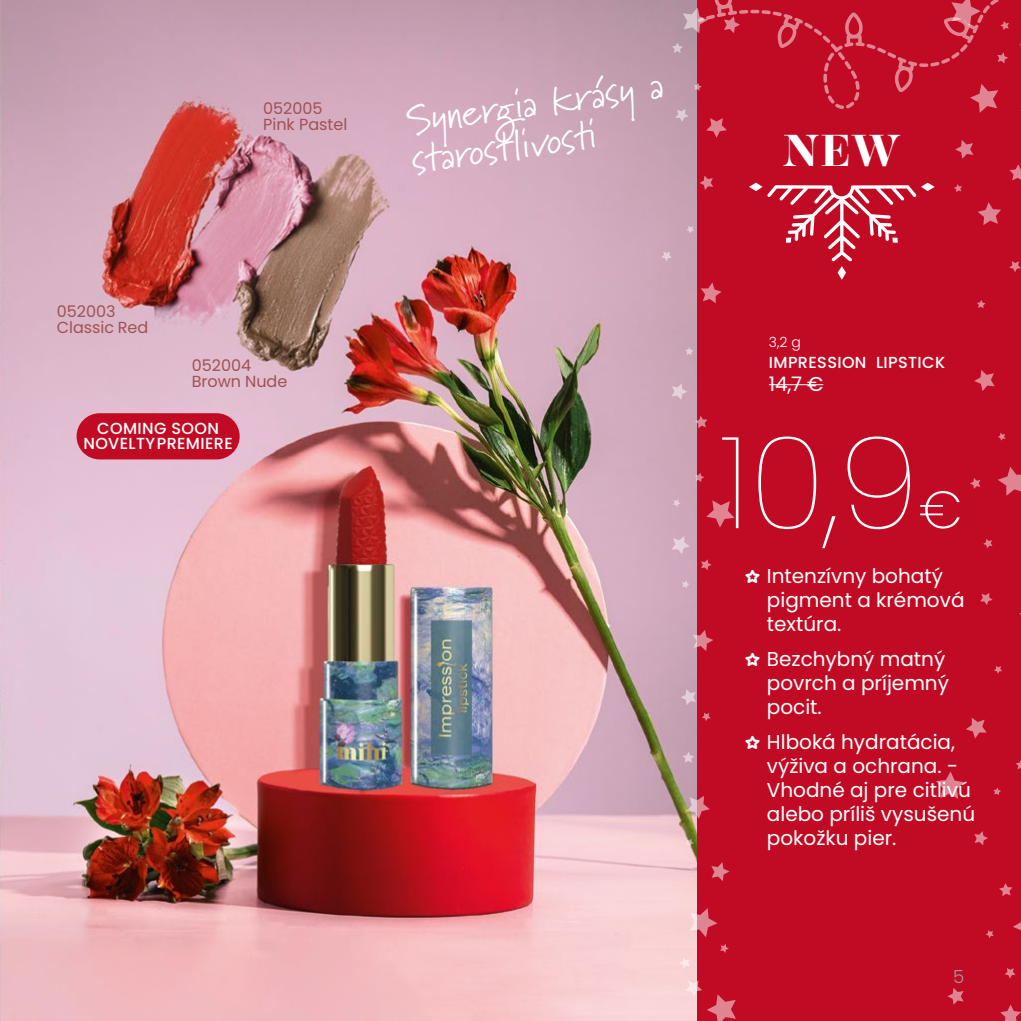
<style>
.page{position:relative;width:1021px;height:1021px;background:#fff}
.page>*{position:absolute;margin:0;border:0;box-sizing:border-box;transform-origin:0 0}
.t1{font:100 128.8px "Poppins";color:#fff}
.t2{font:200 52.4px "Poppins";color:#fff}
.t3{font:700 44.6px "Operetta 12";color:#fff}
.t4{font:40px/40px "Marydale";color:#fff}
.t5{font:20px/24px "Poppins";color:#fff}
.t6{font:300 18px "Poppins";color:#9d9d9c}
.t7{font:16px/16px "Poppins";color:#9f5153}
.t8{font:500 16px/15.2px "Poppins";letter-spacing:.025em;color:#fff;text-align:center}
.t9{font:300 14px "Poppins";color:#fff}
.s1{font-family:"Iconic Pictograms";font-weight:700}
</style>
<div class="page">
<img style="left:0;top:0;width:697px;height:1020px">
<div style="left:77px;top:413px;width:163px;height:46px;background:#c10b25;border-radius:23px"></div>
<div style="left:697px;top:0;width:323px;height:1020px;background:#c10b25"></div>
<svg style="left:974px;top:370px;width:20px;height:21px"></svg>
<svg style="left:998px;top:433px;width:7px;height:7px"></svg>
<svg style="left:947px;top:988px;width:16px;height:16px"></svg>
<svg style="left:998px;top:466px;width:22px;height:29px"></svg>
<svg style="left:936px;top:771px;width:28px;height:27px"></svg>
<svg style="left:1016px;top:762px;width:4px;height:7px"></svg>
<svg style="left:974px;top:831px;width:14px;height:14px"></svg>
<svg style="left:1000px;top:1004px;width:20px;height:16px"></svg>
<svg style="left:983px;top:539px;width:9px;height:9px"></svg>
<svg style="left:970px;top:478px;width:10px;height:11px"></svg>
<svg style="left:980px;top:593px;width:12px;height:12px"></svg>
<svg style="left:1005px;top:968px;width:10px;height:10px"></svg>
<svg style="left:994px;top:666px;width:8px;height:8px"></svg>
<svg style="left:986px;top:930px;width:7px;height:8px"></svg>
<svg style="left:966px;top:718px;width:20px;height:20px"></svg>
<svg style="left:999px;top:883px;width:13px;height:13px"></svg>
<svg style="left:1013px;top:923px;width:7px;height:7px"></svg>
<svg style="left:993px;top:787px;width:8px;height:8px"></svg>
<svg style="left:686px;top:795px;width:23px;height:23px"></svg>
<svg style="left:692px;top:630px;width:21px;height:21px"></svg>
<svg style="left:702px;top:713px;width:8px;height:8px"></svg>
<svg style="left:680px;top:689px;width:16px;height:16px"></svg>
<svg style="left:682px;top:580px;width:7px;height:8px"></svg>
<svg style="left:685px;top:838px;width:9px;height:8px"></svg>
<svg style="left:671px;top:383px;width:16px;height:17px"></svg>
<svg style="left:671px;top:536px;width:18px;height:18px"></svg>
<svg style="left:711px;top:862px;width:18px;height:19px"></svg>
<svg style="left:706px;top:500px;width:28px;height:27px"></svg>
<svg style="left:682px;top:751px;width:12px;height:12px"></svg>
<svg style="left:695px;top:472px;width:9px;height:10px"></svg>
<svg style="left:701px;top:559px;width:10px;height:11px"></svg>
<svg style="left:673px;top:499px;width:7px;height:8px"></svg>
<svg style="left:694px;top:416px;width:13px;height:12px"></svg>
<svg style="left:685px;top:347px;width:8px;height:8px"></svg>
<svg style="left:685px;top:980px;width:51px;height:40px"></svg>
<svg style="left:679px;top:957px;width:11px;height:11px"></svg>
<svg style="left:720px;top:944px;width:9px;height:8px"></svg>
<svg style="left:689px;top:908px;width:28px;height:29px"></svg>
<svg style="left:661px;top:0;width:360px;height:308px"></svg>
<hr style="left:768px;top:384px;width:55px;height:1px;background:#fff">
<p class="t7" style="left:263px;top:101px;width:86px">052005<br>Pink Pastel</p>
<p class="t7" style="left:57px;top:304px;width:93px">052003<br>Classic Red</p>
<p class="t7" style="left:192px;top:358px;width:97px">052004<br>Brown Nude</p>
<p class="t8" style="left:83px;top:420px;width:151px">COMING SOON<br>NOVELTY PREMIERE</p>
<h3 class="t4" style="left:403px;top:100px;width:261px;rotate:-8deg">Synergia krásy a starostlivosti</h3>
<h3 class="t3" style="left:782px;top:125px;width:119px">NEW</h3>
<p class="t9" style="left:768px;top:334px;width:33px">3,2 g</p>
<p class="t8" style="left:768px;top:355px;width:178px">IMPRESSION LIPSTICK</p>
<p class="t5" style="left:768px;top:372px;width:56px">14,7 €</p>
<h1 class="t1" style="left:720px;top:408px;width:200px">10,9</h1>
<h2 class="t2" style="left:918px;top:479px;width:45px">€</h2>
<p class="t5" style="left:767px;top:563px;width:199px;text-indent:-23px"><span class="s1">8</span> Intenzívny bohatý pigment a krémová textúra.</p>
<p class="t5" style="left:767px;top:647px;width:184px;text-indent:-23px"><span class="s1">8</span> Bezchybný matný povrch a príjemný pocit.</p>
<p class="t5" style="left:767px;top:730px;width:210px;text-indent:-23px"><span class="s1">8</span> Hlboká hydratácia, výživa a ochrana. -<br>Vhodné aj pre citlivú alebo príliš vysušenú pokožku pier.</p>
<p class="t6" style="left:953px;top:966px;width:13px">5</p>
</div>
